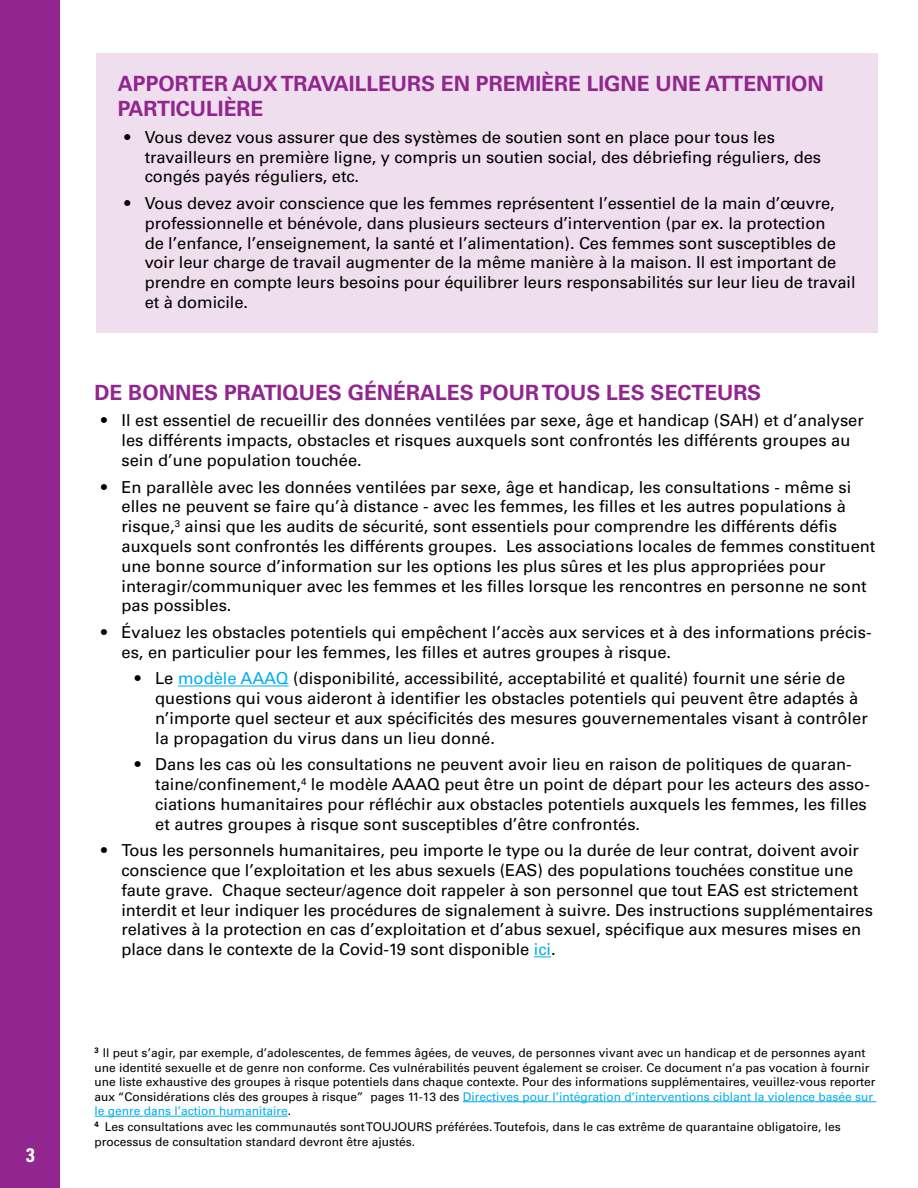
<style>
.page{position:relative;width:918px;height:1188px;background:#fff}
.page>*{position:absolute;margin:0;border:0;box-sizing:border-box;transform-origin:0 0}
.t1{font:700 21px/25.2px "Univers LT Std";color:#91268f}
.t2{font:700 condensed 19.5px "Univers LT Std";color:#fff}
.t3{font:16.5px/19.8px "Univers LT Std";color:#000}
.t4{font:12px/14.4px "Univers LT Std";color:#000}
.s1{color:#00aeef}
</style>
<div class="page">
<div style="left:0;top:0;width:60px;height:1188px;background:#91268f"></div>
<div style="left:96px;top:53px;width:782px;height:280px;background:#efdeee"></div>
<hr style="left:178px;top:686px;width:111px;height:1px;background:#00aeef">
<svg style="left:534px;top:956px;width:17px;height:1px"></svg>
<hr style="left:463px;top:1101px;width:413px;height:1px;background:#00aeef">
<hr style="left:94px;top:1116px;width:194px;height:1px;background:#00aeef">
<p class="t2" style="left:26px;top:1143px;width:10px">3</p>
<p class="t1" style="left:118px;top:71px;width:708px">APPORTER AUX TRAVAILLEURS EN PREMIÈRE LIGNE UNE ATTENTION<br>PARTICULIÈRE</p>
<p class="t3" style="left:145px;top:127px;width:678px;text-indent:-20px">• Vous devez vous assurer que des systèmes de soutien sont en place pour tous les travailleurs en première ligne, y compris un soutien social, des débriefing réguliers, des congés payés réguliers, etc.</p>
<p class="t3" style="left:145px;top:193px;width:712px;text-indent:-20px">• Vous devez avoir conscience que les femmes représentent l’essentiel de la main d’œuvre, professionnelle et bénévole, dans plusieurs secteurs d’intervention (par ex. la protection<br>de l’enfance, l’enseignement, la santé et l’alimentation). Ces femmes sont susceptibles de voir leur charge de travail augmenter de la même manière à la maison. Il est important de prendre en compte leurs besoins pour équilibrer leurs responsabilités sur leur lieu de travail et à domicile.</p>
<p class="t1" style="left:94px;top:380px;width:668px">DE BONNES PRATIQUES GÉNÉRALES POUR TOUS LES SECTEURS</p>
<p class="t3" style="left:121px;top:411px;width:744px;text-indent:-20px">• Il est essentiel de recueillir des données ventilées par sexe, âge et handicap (SAH) et d’analyser les différents impacts, obstacles et risques auxquels sont confrontés les différents groupes au sein d’une population touchée.</p>
<p class="t3" style="left:121px;top:477px;width:755px;text-indent:-20px">• En parallèle avec les données ventilées par sexe, âge et handicap, les consultations - même si elles ne peuvent se faire qu’à distance - avec les femmes, les filles et les autres populations à risque,<sup>3</sup> ainsi que les audits de sécurité, sont essentiels pour comprendre les différents défis auxquels sont confrontés les différents groupes. Les associations locales de femmes constituent une bonne source d’information sur les options les plus sûres et les plus appropriées pour interagir/communiquer avec les femmes et les filles lorsque les rencontres en personne ne sont pas possibles.</p>
<p class="t3" style="left:122px;top:622px;width:752px;text-indent:-20px">• Évaluez les obstacles potentiels qui empêchent l’accès aux services et à des informations précis&shy;es, en particulier pour les femmes, les filles et autres groupes à risque.</p>
<p class="t3" style="left:155px;top:669px;width:714px;text-indent:-20px">• Le <span class="s1">modèle AAAQ</span> (disponibilité, accessibilité, acceptabilité et qualité) fournit une série de questions qui vous aideront à identifier les obstacles potentiels qui peuvent être adaptés à n’importe quel secteur et aux spécificités des mesures gouvernementales visant à contrôler la propagation du virus dans un lieu donné.</p>
<p class="t3" style="left:155px;top:755px;width:716px;text-indent:-20px">• Dans les cas où les consultations ne peuvent avoir lieu en raison de politiques de quaran&shy;taine/confinement,<sup>4</sup> le modèle AAAQ peut être un point de départ pour les acteurs des asso&shy;ciations humanitaires pour réfléchir aux obstacles potentiels auxquels les femmes, les filles et autres groupes à risque sont susceptibles d’être confrontés.</p>
<p class="t3" style="left:121px;top:841px;width:753px;text-indent:-20px">• Tous les personnels humanitaires, peu importe le type ou la durée de leur contrat, doivent avoir conscience que l’exploitation et les abus sexuels (EAS) des populations touchées constitue une faute grave. Chaque secteur/agence doit rappeler à son personnel que tout EAS est strictement interdit et leur indiquer les procédures de signalement à suivre. Des instructions supplémentaires relatives à la protection en cas d’exploitation et d’abus sexuel, spécifique aux mesures mises en place dans le contexte de la Covid-19 sont disponible <span class="s1">ici</span>.</p>
<p class="t4" style="left:94px;top:1046px;width:782px"><sup>3</sup> Il peut s’agir, par exemple, d’adolescentes, de femmes âgées, de veuves, de personnes vivant avec un handicap et de personnes ayant une identité sexuelle et de genre non conforme. Ces vulnérabilités peuvent également se croiser. Ce document n’a pas vocation à fournir une liste exhaustive des groupes à risque potentiels dans chaque contexte. Pour des informations supplémentaires, veuillez-vous reporter aux “Considérations clés des groupes à risque” pages 11-13 des <span class="s1">Directives pour l’intégration d’interventions ciblant la violence basée sur le genre dans l’action humanitaire</span>.</p>
<p class="t4" style="left:94px;top:1120px;width:748px"><sup>4</sup> Les consultations avec les communautés sont TOUJOURS préférées. Toutefois, dans le cas extrême de quarantaine obligatoire, les processus de consultation standard devront être ajustés.</p>
</div>
